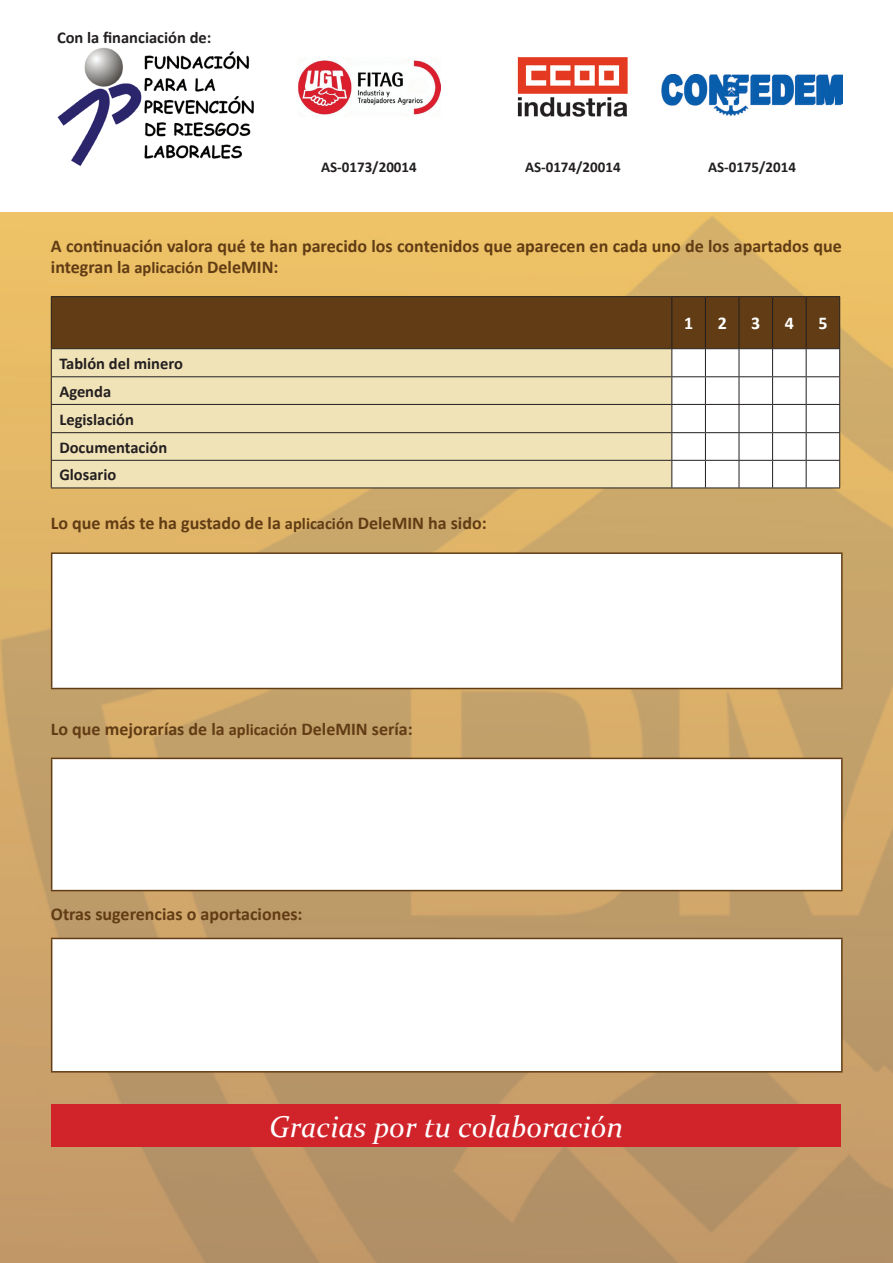
<style>
.page{position:relative;width:893px;height:1263px;background:#fff}
.page>*{position:absolute;margin:0;border:0;box-sizing:border-box;transform-origin:0 0}
.t1{font:italic 30px "Constantia";color:#fff}
.t2{font:700 18px/21.6px "Calibri";color:#613c14}
.t3{font:700 18px "Calibri";color:#fff}
.t4{font:700 16.5px/27.9px "Calibri";color:#231f20}
.t5{font:700 15px "Calibri";color:#231f20}
.s1{font-size:16.5px}
</style>
<div class="page">
<img style="left:57px;top:47px;width:197px;height:119px">
<img style="left:298px;top:60px;width:142px;height:55px">
<img style="left:517px;top:57px;width:111px;height:60px">
<img style="left:662px;top:75px;width:180px;height:41px">
<img style="left:0;top:213px;width:893px;height:1050px">
<hr style="left:51px;top:296px;width:621px;height:1px;background:#231f20">
<hr style="left:672px;top:296px;width:33px;height:1px;background:#231f20">
<hr style="left:705px;top:296px;width:34px;height:1px;background:#231f20">
<hr style="left:739px;top:296px;width:34px;height:1px;background:#231f20">
<hr style="left:773px;top:296px;width:33px;height:1px;background:#231f20">
<hr style="left:806px;top:296px;width:34px;height:1px;background:#231f20">
<svg style="left:51px;top:297px;width:789px;height:191px;background:#c4b391"></svg>
<hr style="left:51px;top:488px;width:621px;height:1px;background:#231f20">
<hr style="left:672px;top:488px;width:33px;height:1px;background:#231f20">
<hr style="left:705px;top:488px;width:34px;height:1px;background:#231f20">
<hr style="left:739px;top:488px;width:34px;height:1px;background:#231f20">
<hr style="left:773px;top:488px;width:33px;height:1px;background:#231f20">
<hr style="left:806px;top:488px;width:34px;height:1px;background:#231f20">
<div style="left:52px;top:553px;width:790px;height:135px;background:#fff"></div>
<hr style="left:51px;top:552px;width:792px;height:2px;background:#613c14">
<hr style="left:51px;top:554px;width:1px;height:134px;background:#613c14">
<hr style="left:841px;top:554px;width:2px;height:134px;background:#613c14">
<hr style="left:51px;top:688px;width:792px;height:1px;background:#613c14">
<div style="left:52px;top:758px;width:790px;height:132px;background:#fff"></div>
<hr style="left:51px;top:758px;width:792px;height:1px;background:#613c14">
<hr style="left:51px;top:759px;width:1px;height:131px;background:#613c14">
<hr style="left:841px;top:759px;width:2px;height:131px;background:#613c14">
<hr style="left:51px;top:890px;width:792px;height:1px;background:#613c14">
<div style="left:52px;top:938px;width:790px;height:134px;background:#fff"></div>
<hr style="left:51px;top:938px;width:792px;height:1px;background:#613c14">
<hr style="left:51px;top:939px;width:1px;height:132px;background:#613c14">
<hr style="left:841px;top:939px;width:2px;height:132px;background:#613c14">
<hr style="left:51px;top:1071px;width:792px;height:1px;background:#613c14">
<div style="left:52px;top:1104px;width:789px;height:42px;background:#d1232a"></div>
<p class="t4" style="left:57px;top:24px;width:156px">Con la financiación de:</p>
<p class="t5" style="left:321px;top:158px;width:97px">AS-0173/20014</p>
<p class="t5" style="left:525px;top:158px;width:97px">AS-0174/20014</p>
<p class="t5" style="left:708px;top:158px;width:90px">AS-0175/2014</p>
<p class="t2" style="left:51px;top:235px;width:792px">A continuación valora qué te han parecido los contenidos que aparecen en cada uno de los apartados que integran la <span class="s1">aplicación</span> DeleMIN:</p>
<p class="t4" style="left:59px;top:349px;width:125px">Tablón del minero<br>Agenda<br>Legislación<br>Documentación<br>Glosario</p>
<p class="t2" style="left:51px;top:513px;width:437px">Lo que más te ha gustado de la <span class="s1">aplicación</span> DeleMIN ha sido:</p>
<p class="t2" style="left:51px;top:718px;width:363px">Lo que mejorarías de la <span class="s1">aplicación</span> DeleMIN sería:</p>
<p class="t2" style="left:51px;top:903px;width:253px">Otras sugerencias o aportaciones:</p>
<p class="t3" style="left:684px;top:312px;width:11px">1</p>
<p class="t3" style="left:718px;top:312px;width:11px">2</p>
<p class="t3" style="left:751px;top:312px;width:11px">3</p>
<p class="t3" style="left:785px;top:312px;width:11px">4</p>
<p class="t3" style="left:818px;top:312px;width:11px">5</p>
<h1 class="t1" style="left:270px;top:1106px;width:355px">Gracias por tu colaboración</h1>
</div>
